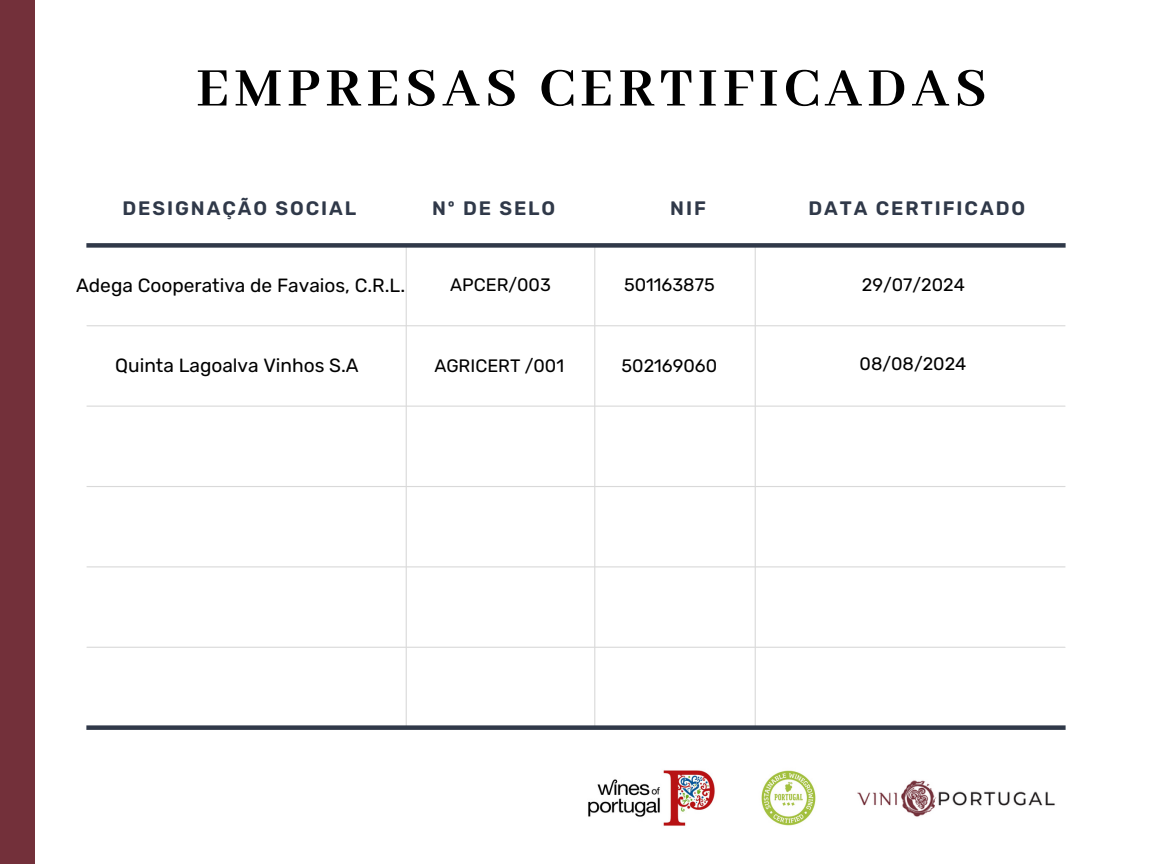
<style>
.page{position:relative;width:1152px;height:864px;background:#fff}
.page>*{position:absolute;margin:0;border:0;box-sizing:border-box;transform-origin:0 0}
.t1{font:700 60px "Abhaya Libre";letter-spacing:.09em;color:#000}
.t2{font:600 19.5px "Rubik";letter-spacing:.1em;color:#303949}
.t3{font:19.05px "Rubik";color:#000}
.t4{font:18px "Rubik";color:#000}
</style>
<div class="page">
<hr style="left:87px;top:325px;width:978px;height:1px;background:#d9d9d9">
<hr style="left:87px;top:406px;width:978px;height:1px;background:#d9d9d9">
<hr style="left:87px;top:486px;width:978px;height:1px;background:#d9d9d9">
<hr style="left:87px;top:566px;width:978px;height:1px;background:#d9d9d9">
<hr style="left:87px;top:647px;width:978px;height:1px;background:#d9d9d9">
<hr style="left:406px;top:246px;width:1px;height:481px;background:#d9d9d9">
<hr style="left:594px;top:246px;width:1px;height:481px;background:#d9d9d9">
<hr style="left:755px;top:246px;width:1px;height:481px;background:#d9d9d9">
<div style="left:86px;top:725px;width:980px;height:5px;background:#303949"></div>
<div style="left:86px;top:243px;width:980px;height:5px;background:#303949"></div>
<div style="left:0;top:0;width:35px;height:864px;background:#73303a"></div>
<img style="left:588px;top:770px;width:127px;height:56px">
<img style="left:761px;top:770px;width:55px;height:56px">
<img style="left:857px;top:780px;width:198px;height:37px">
<p class="t1" style="left:196px;top:55px;width:792px">EMPRESAS CERTIFICADAS</p>
<h2 class="t2" style="left:122px;top:197px;width:235px">DESIGNAÇÃO SOCIAL</h2>
<h2 class="t2" style="left:432px;top:197px;width:125px">Nº DE SELO</h2>
<p class="t2" style="left:670px;top:197px;width:37px">NIF</p>
<h3 class="t2" style="left:808px;top:197px;width:218px">DATA CERTIFICADO</h3>
<p class="t3" style="left:76px;top:275px;width:331px">Adega Cooperativa de Favaios, C.R.L.</p>
<p class="t4" style="left:450px;top:275px;width:102px">APCER/003</p>
<p class="t4" style="left:624px;top:275px;width:92px">501163875</p>
<p class="t4" style="left:862px;top:275px;width:104px">29/07/2024</p>
<h3 class="t3" style="left:115px;top:354px;width:245px">Quinta Lagoalva Vinhos S.A</h3>
<p class="t4" style="left:434px;top:355px;width:131px">AGRICERT /001</p>
<p class="t4" style="left:622px;top:355px;width:97px">502169060</p>
<p class="t4" style="left:860px;top:353px;width:108px">08/08/2024</p>
</div>
